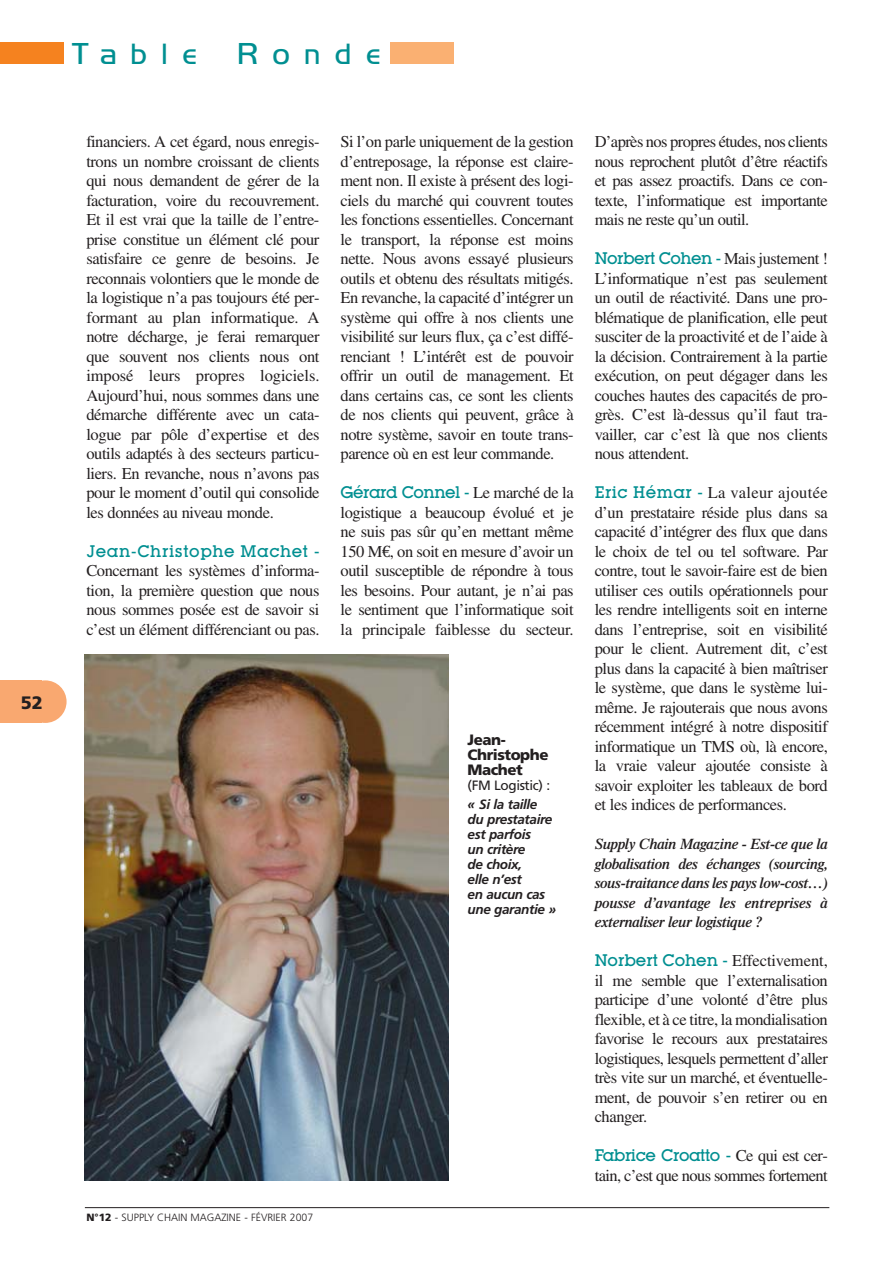
<style>
.page{position:relative;width:893px;height:1263px;background:#fff}
.page>*{position:absolute;margin:0;border:0;box-sizing:border-box;transform-origin:0 0}
.t1{font:27px "Hancock Park Light Laser";letter-spacing:.57em;color:#008f91}
.t2{font:900 18px "Frutiger";color:#231f20}
.t3{font:16.5px/19.5px "Times";letter-spacing:-.025em;color:#231f20;text-align:justify}
.t4{font:500 16.5px "Lubalin Graph IT Cby BT";letter-spacing:-.03em;color:#008f91}
.t5{font:500 16.5px "Lubalin Graph IT Cby BT";letter-spacing:.035em;color:#008f91}
.t6{font:italic 600 15px/19.5px "Times";letter-spacing:-.025em;color:#231f20;text-align:justify}
.t7{font:900 15px/15px "Frutiger";letter-spacing:-.03em;color:#231f20}
.t8{font:italic 700 13.5px/15px "Frutiger";letter-spacing:-.03em;color:#231f20}
.t9{font:13.5px "Frutiger";letter-spacing:-.03em;color:#231f20}
.t10{font:300 10.5px "Frutiger";color:#231f20}
.s1{font-weight:900}
.s2{font-family:"Times";font-weight:400;color:#231f20}
.s3{font-family:"Euro Serif"}
.s4{font-family:"Lubalin Graph IT Cby BT";font-weight:500;color:#008f91}
</style>
<div class="page">
<div style="left:24px;top:680px;width:43px;height:43px;background:#f9a870;border-radius:50%"></div>
<div style="left:0;top:680px;width:42px;height:43px;background:#f9a870"></div>
<hr style="left:85px;top:1207px;width:744px;height:1px;background:#231f20">
<div style="left:390px;top:43px;width:63px;height:21px;background:#fab072"></div>
<div style="left:0;top:43px;width:64px;height:21px;background:#f5821f"></div>
<img style="left:85px;top:654px;width:363px;height:527px">
<p class="t2" style="left:21px;top:695px;width:24px">52</p>
<h1 class="t1" style="left:72px;top:44px;width:126px">Table</h1>
<h1 class="t1" style="left:239px;top:44px;width:143px">Ronde</h1>
<p class="t3" style="left:86px;top:133px;width:235px">financiers. A cet égard, nous enregis&shy;trons un nombre croissant de clients qui nous demandent de gérer de la facturation, voire du recouvrement.<br>Et il est vrai que la taille de l’entre&shy;prise constitue un élément clé pour satisfaire ce genre de besoins. Je reconnais volontiers que le monde de la logistique n’a pas toujours été per&shy;formant au plan informatique. A notre décharge, je ferai remarquer que souvent nos clients nous ont imposé leurs propres logiciels.<br>Aujourd’hui, nous sommes dans une démarche différente avec un cata&shy;logue par pôle d’expertise et des outils adaptés à des secteurs particu&shy;liers. En revanche, nous n’avons pas pour le moment d’outil qui consolide les données au niveau monde.</p>
<p class="t5" style="left:86px;top:545px;width:235px">Jean-Christophe Machet -</p>
<p class="t3" style="left:86px;top:562px;width:235px">Concernant les systèmes d’informa&shy;tion, la première question que nous nous sommes posée est de savoir si c’est un élément différenciant ou pas.</p>
<p class="t10" style="left:86px;top:1213px;width:228px"><span class="s1">N°12</span> - SUPPLY CHAIN MAGAZINE - FÉVRIER 2007</p>
<p class="t3" style="left:340px;top:133px;width:235px">Si l’on parle uniquement de la gestion d’entreposage, la réponse est claire&shy;ment non. Il existe à présent des logi&shy;ciels du marché qui couvrent toutes les fonctions essentielles. Concernant le transport, la réponse est moins nette. Nous avons essayé plusieurs outils et obtenu des résultats mitigés.<br>En revanche, la capacité d’intégrer un système qui offre à nos clients une visibilité sur leurs flux, ça c’est diffé&shy;renciant ! L’intérêt est de pouvoir offrir un outil de management. Et dans certains cas, ce sont les clients de nos clients qui peuvent, grâce à notre système, savoir en toute trans&shy;parence où en est leur commande.</p>
<p class="t4" style="left:340px;top:486px;width:235px">Gérard Connel - <span class="s2">Le marché de la</span></p>
<p class="t3" style="left:340px;top:504px;width:235px">logistique a beaucoup évolué et je ne suis pas sûr qu’en mettant même 150 M<span class="s3">€</span>, on soit en mesure d’avoir un outil susceptible de répondre à tous les besoins. Pour autant, je n’ai pas le sentiment que l’informatique soit la principale faiblesse du secteur.</p>
<p class="t7" style="left:467px;top:733px;width:82px">Jean-<br>Christophe<br>Machet</p>
<p class="t9" style="left:467px;top:780px;width:84px">(FM Logistic) :</p>
<p class="t8" style="left:467px;top:798px;width:90px">« Si la taille du prestataire est parfois<br>un critère<br>de choix,<br>elle n’est<br>en aucun cas une garantie »</p>
<p class="t3" style="left:594px;top:133px;width:235px">D’après nos propres études, nos clients nous reprochent plutôt d’être réactifs et pas assez proactifs. Dans ce con&shy;texte, l’informatique est importante mais ne reste qu’un outil.</p>
<p class="t3" style="left:594px;top:250px;width:235px"><span class="s4">Norbert Cohen -</span> Mais justement !<br>L’informatique n’est pas seulement un outil de réactivité. Dans une pro&shy;blématique de planification, elle peut susciter de la proactivité et de l’aide à la décision. Contrairement à la partie exécution, on peut dégager dans les couches hautes des capacités de pro&shy;grès. C’est là-dessus qu’il faut tra&shy;vailler, car c’est là que nos clients nous attendent.</p>
<p class="t3" style="left:594px;top:484px;width:235px"><span class="s4">Eric Hémar -</span> La valeur ajoutée d’un prestataire réside plus dans sa capacité d’intégrer des flux que dans le choix de tel ou tel software. Par contre, tout le savoir-faire est de bien utiliser ces outils opérationnels pour les rendre intelligents soit en interne dans l’entreprise, soit en visibilité pour le client. Autrement dit, c’est plus dans la capacité à bien maîtriser le système, que dans le système lui&shy;même. Je rajouterais que nous avons récemment intégré à notre dispositif informatique un TMS où, là encore, la vraie valeur ajoutée consiste à savoir exploiter les tableaux de bord et les indices de performances.</p>
<p class="t6" style="left:594px;top:836px;width:235px">Supply Chain Magazine - Est-ce que la globalisation des échanges (sourcing, sous-traitance dans les pays low-cost…) pousse d’avantage les entreprises à externaliser leur logistique ?</p>
<p class="t3" style="left:594px;top:952px;width:235px"><span class="s4">Norbert Cohen -</span> Effectivement, il me semble que l’externalisation participe d’une volonté d’être plus flexible, et à ce titre, la mondialisation favorise le recours aux prestataires logistiques, lesquels permettent d’aller très vite sur un marché, et éventuelle&shy;ment, de pouvoir s’en retirer ou en changer.</p>
<p class="t4" style="left:594px;top:1149px;width:235px">Fabrice Croatto - <span class="s2">Ce qui est cer-</span></p>
<p class="t3" style="left:594px;top:1167px;width:235px">tain, c’est que nous sommes fortement</p>
</div>
